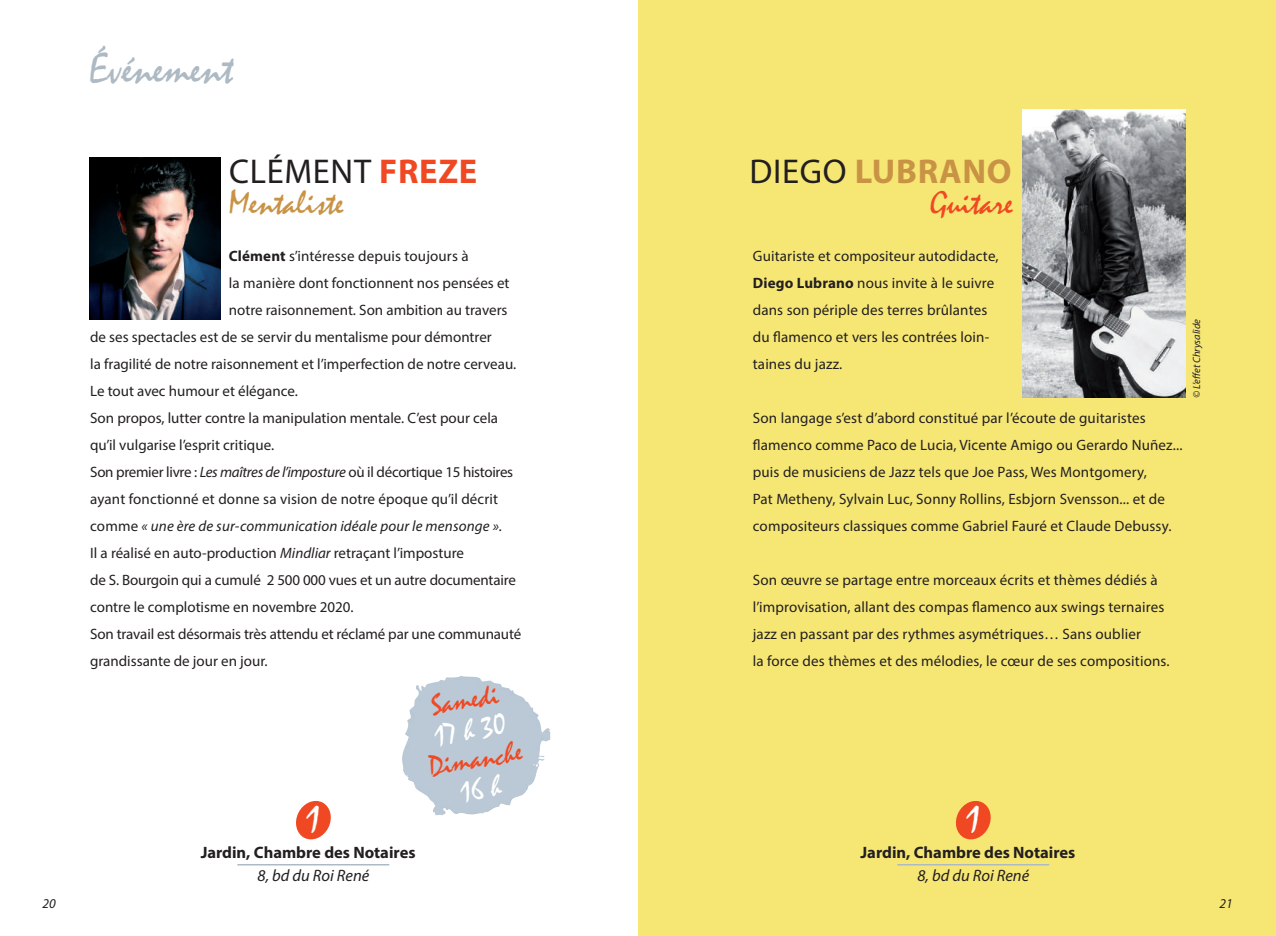
<style>
.page{position:relative;width:1276px;height:936px;background:#fff}
.page>*{position:absolute;margin:0;border:0;box-sizing:border-box;transform-origin:0 0}
.t1{font:43.5px "Mistral";color:#adbac4}
.t2{font:39px "Mistral";color:#fff}
.t3{font:34.5px "Myriad Pro";color:#231f20}
.t4{font:34.5px "Mistral";color:#c99346}
.t5{font:700 34.5px "Myriad Pro";letter-spacing:.02em;color:#c99346}
.t6{font:34.5px "Mistral";color:#f04822}
.t7{font:700 34.5px "Myriad Pro";color:#f04822}
.t8{font:30px "Mistral";color:#f04822}
.t9{font:30px "Mistral";color:#fff}
.t10{font:700 16.5px "Myriad Pro";color:#231f20}
.t11{font:italic 16.5px "Myriad Pro";color:#231f20}
.t12{font:15px/27px "Myriad Pro";letter-spacing:.005em;color:#231f20}
.t13{font:15px "Myriad Pro";letter-spacing:-.02em;color:#231f20}
.t14{font:italic 15px "Myriad Pro";letter-spacing:.01em;color:#231f20}
.t15{font:italic 13.5px "Myriad Pro";color:#231f20}
.t16{font:italic 10.5px "Myriad Pro";color:#231f20}
.s1{font-weight:700}
.s2{font-style:italic}
.s3{font-style:normal}
</style>
<div class="page">
<div style="left:638px;top:0;width:638px;height:935px;background:#f6e775"></div>
<svg style="left:955px;top:801px;width:36px;height:39px"></svg>
<hr style="left:897px;top:863px;width:152px;height:2px;background:#adbac4">
<svg style="left:296px;top:801px;width:35px;height:39px"></svg>
<hr style="left:237px;top:863px;width:152px;height:2px;background:#adbac4">
<img style="left:1022px;top:109px;width:164px;height:289px">
<img style="left:89px;top:157px;width:131px;height:162px">
<img style="left:402px;top:676px;width:148px;height:139px">
<svg style="left:459px;top:773px;width:44px;height:30px"></svg>
<h1 class="t1" style="left:89px;top:44px;width:145px">événement</h1>
<h3 class="t3" style="left:229px;top:150px;width:78px">clément</h3>
<h3 class="t7" style="left:379px;top:149px;width:96px">freze</h3>
<h3 class="t4" style="left:229px;top:184px;width:117px">Mentaliste</h3>
<p class="t12" style="left:229px;top:242px;width:241px"><span class="s1">Clément</span> s’intéresse depuis toujours à</p>
<p class="t12" style="left:229px;top:269px;width:282px">la manière dont fonctionnent nos pensées et</p>
<p class="t12" style="left:229px;top:296px;width:280px">notre raisonnement. Son ambition au travers</p>
<p class="t12" style="left:90px;top:323px;width:403px">de ses spectacles est de se servir du mentalisme pour démontrer</p>
<p class="t12" style="left:90px;top:350px;width:427px">la fragilité de notre raisonnement et l’imperfection de notre cerveau.</p>
<p class="t12" style="left:90px;top:377px;width:209px">Le tout avec humour et élégance.</p>
<p class="t12" style="left:90px;top:404px;width:409px">Son propos, lutter contre la manipulation mentale. C’est pour cela</p>
<p class="t12" style="left:90px;top:431px;width:185px">qu’il vulgarise l’esprit critique.</p>
<p class="t13" style="left:90px;top:463px;width:424px">Son premier livre : <span class="s2">Les maîtres de l’imposture</span> où il décortique 15 histoires</p>
<p class="t12" style="left:90px;top:485px;width:409px">ayant fonctionné et donne sa vision de notre époque qu’il décrit</p>
<p class="t14" style="left:90px;top:517px;width:413px"><span class="s3">comme</span> « une ère de sur-communication idéale pour le mensonge ».</p>
<p class="t12" style="left:90px;top:539px;width:375px">Il a réalisé en auto-production <span class="s2">Mindliar</span> retraçant l’imposture</p>
<p class="t12" style="left:90px;top:566px;width:427px">de S. Bourgoin qui a cumulé 2 500 000 vues et un autre documentaire</p>
<p class="t12" style="left:90px;top:593px;width:265px">contre le complotisme en novembre 2020.</p>
<p class="t12" style="left:90px;top:620px;width:433px">Son travail est désormais très attendu et réclamé par une communauté</p>
<p class="t12" style="left:90px;top:647px;width:179px">grandissante de jour en jour.</p>
<h2 class="t2" style="left:306px;top:796px;width:17px">1</h2>
<p class="t11" style="left:257px;top:864px;width:113px">8, bd du Roi René</p>
<p class="t10" style="left:201px;top:841px;width:216px">Jardin, Chambre des Notaires</p>
<h3 class="t8" style="left:428px;top:689px;width:70px;rotate:-10deg">Samedi</h3>
<h3 class="t9" style="left:431px;top:719px;width:74px;rotate:-10deg">17 h 30</h3>
<h3 class="t8" style="left:426px;top:750px;width:101px;rotate:-10deg">Dimanche</h3>
<h3 class="t3" style="left:749px;top:150px;width:20px">diego</h3>
<h3 class="t5" style="left:854px;top:149px;width:159px">lubrano</h3>
<h3 class="t6" style="left:930px;top:184px;width:85px">Guitare</h3>
<p class="t12" style="left:753px;top:242px;width:247px">Guitariste et compositeur autodidacte, <span class="s1">Diego Lubrano</span> nous invite à le suivre dans son périple des terres brûlantes du flamenco et vers les contrées loin&shy;taines du jazz.</p>
<p class="t12" style="left:753px;top:404px;width:431px">Son langage s’est d’abord constitué par l’écoute de guitaristes flamenco comme Paco de Lucia, Vicente Amigo ou Gerardo Nuñez... puis de musiciens de Jazz tels que Joe Pass, Wes Montgomery,<br>Pat Metheny, Sylvain Luc, Sonny Rollins, Esbjorn Svensson... et de compositeurs classiques comme Gabriel Fauré et Claude Debussy.</p>
<p class="t16" style="left:1190px;top:397px;width:80px;rotate:-90deg">© L’effet Chrysalide</p>
<p class="t12" style="left:753px;top:566px;width:418px">Son œuvre se partage entre morceaux écrits et thèmes dédiés à l’improvisation, allant des compas flamenco aux swings ternaires jazz en passant par des rythmes asymétriques… Sans oublier<br>la force des thèmes et des mélodies, le cœur de ses compositions.</p>
<h2 class="t2" style="left:965px;top:796px;width:17px">1</h2>
<p class="t11" style="left:917px;top:864px;width:113px">8, bd du Roi René</p>
<p class="t10" style="left:860px;top:841px;width:216px">Jardin, Chambre des Notaires</p>
<p class="t15" style="left:43px;top:894px;width:15px">20</p>
<p class="t15" style="left:1219px;top:894px;width:15px">21</p>
</div>
